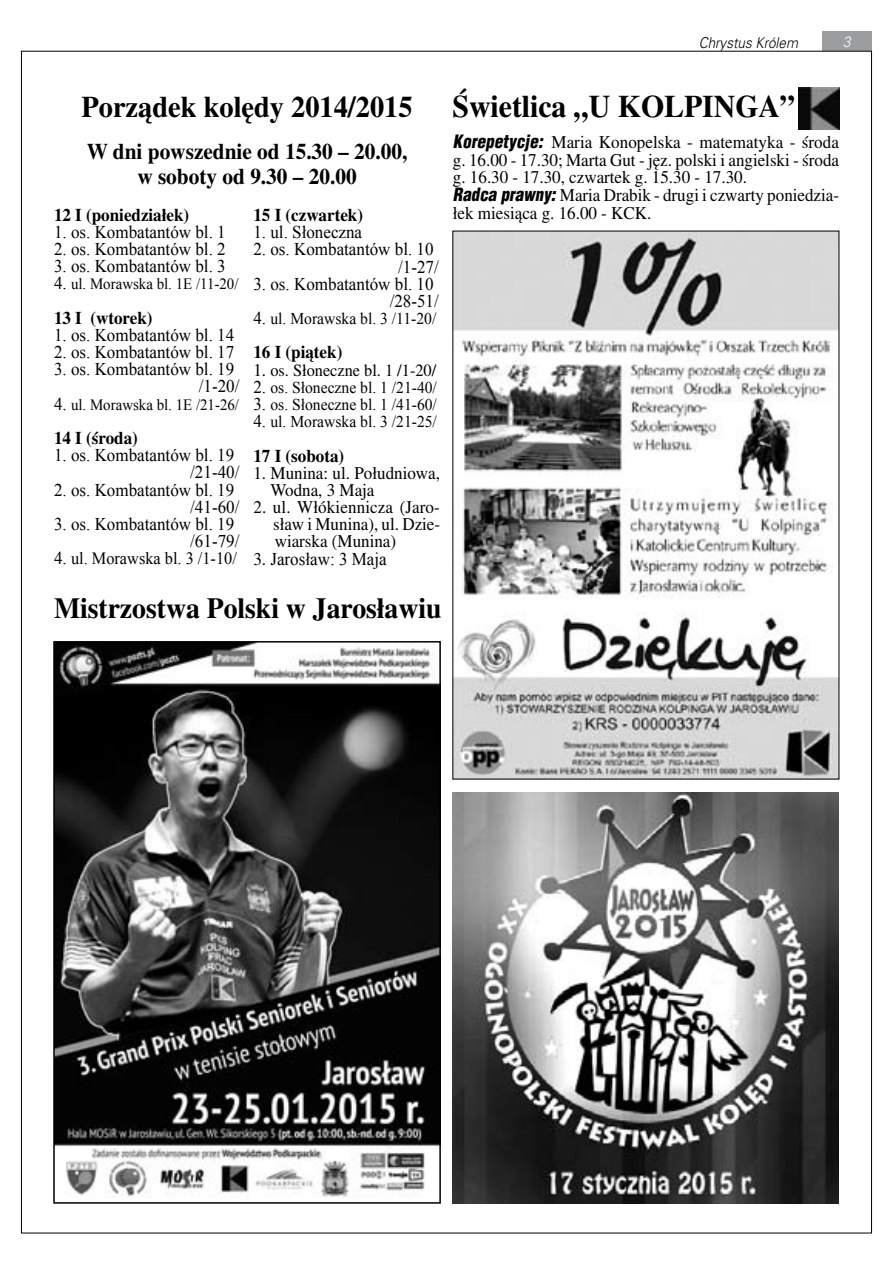
<style>
.page{position:relative;width:893px;height:1263px;background:#fff}
.page>*{position:absolute;margin:0;border:0;box-sizing:border-box;transform-origin:0 0}
.t1{font:700 31.35px "Toronto";color:#000;scale:.95 1}
.t2{font:700 29.85px "Toronto";color:#000;scale:.95 1}
.t3{font:700 29.1px "Toronto";color:#000;scale:.95 1}
.t4{font:700 22.35px/25.3px "Toronto";color:#000;text-align:center;scale:.95 1}
.t5{font:18px/17.1px "Times New Roman";color:#000;text-align:right;scale:.95 1}
.t6{font:18px/18px "Toronto";color:#000;scale:.95 1}
.t7{font:700 18px "Toronto";color:#000;scale:.95 1}
.t8{font:17.25px "Toronto";color:#000;scale:.95 1}
.t9{font:17.25px "Times New Roman";color:#000;scale:.95 1}
.t10{font:16.5px "Times New Roman";color:#000;scale:.95 1}
.t11{font:15.75px "Times New Roman";color:#000;scale:.95 1}
.t12{font:italic 15px "USA Light";color:#000;scale:.9 1}
.t13{font:italic 15px "USA Light";color:#fff;scale:.9 1}
.s1{font-size:18px}
.s2{font-family:"Toronto"}
.s3{font-family:"Switzerland Cond";font-weight:900;font-style:italic}
</style>
<div class="page">
<div style="left:822px;top:31px;width:49px;height:20px;background:#9c9d9f"></div>
<img style="left:798px;top:87px;width:41px;height:42px">
<img style="left:56px;top:644px;width:382px;height:553px">
<div style="left:53px;top:641px;width:388px;height:563px;border:2px solid #000"></div>
<img style="left:455px;top:233px;width:382px;height:544px">
<img style="left:453px;top:792px;width:386px;height:411px">
<h2 class="t2" style="left:82px;top:90px;width:350px">Porządek kolędy 2014/2015</h2>
<p class="t4" style="left:87px;top:138px;width:339px">W dni powszednie od 15.30 – 20.00, w soboty od 9.30 – 20.00</p>
<p class="t7" style="left:54px;top:204px;width:144px">12 I (poniedziałek)</p>
<p class="t5" style="left:54px;top:223px;width:182px">1. os. Kombatantów bl. 1</p>
<p class="t5" style="left:54px;top:240px;width:182px">2. os. Kombatantów bl. 2</p>
<p class="t5" style="left:54px;top:257px;width:182px">3. os. Kombatantów bl. 3</p>
<p class="t11" style="left:54px;top:273px;width:196px"><span class="s1">4.</span> ul. Morawska bl. 1E /11-20/</p>
<p class="t7" style="left:54px;top:307px;width:105px">13 I (wtorek)</p>
<p class="t5" style="left:54px;top:326px;width:191px">1. os. Kombatantów bl. 14</p>
<p class="t5" style="left:54px;top:343px;width:191px">2. os. Kombatantów bl. 17</p>
<p class="t5" style="left:54px;top:360px;width:197px">3. os. Kombatantów bl. 19 /1-20/</p>
<p class="t11" style="left:54px;top:394px;width:196px"><span class="s1">4.</span> ul. Morawska bl. 1E /21-26/</p>
<p class="t7" style="left:54px;top:427px;width:90px">14 I (środa)</p>
<p class="t5" style="left:54px;top:446px;width:197px">1. os. Kombatantów bl. 19 /21-40/</p>
<p class="t5" style="left:54px;top:481px;width:197px">2. os. Kombatantów bl. 19 /41-60/</p>
<p class="t5" style="left:54px;top:515px;width:197px">3. os. Kombatantów bl. 19 /61-79/</p>
<p class="t9" style="left:54px;top:547px;width:194px"><span class="s1">4.</span> ul. Morawska bl. 3 /1-10/</p>
<p class="t7" style="left:253px;top:204px;width:117px">15 I (czwartek)</p>
<p class="t5" style="left:253px;top:223px;width:116px">1. ul. Słoneczna</p>
<p class="t5" style="left:253px;top:240px;width:197px">2. os. Kombatantów bl. 10 /1-27/</p>
<p class="t5" style="left:253px;top:275px;width:197px">3. os. Kombatantów bl. 10 /28-51/</p>
<p class="t10" style="left:253px;top:307px;width:194px"><span class="s1">4.</span> ul. Morawska bl. 3 /11-20/</p>
<p class="t7" style="left:253px;top:342px;width:95px">16 I (piątek)</p>
<p class="t8" style="left:253px;top:360px;width:194px"><span class="s1">1.</span> os. Słoneczne bl. 1 /1-20/</p>
<p class="t10" style="left:253px;top:376px;width:195px"><span class="s1">2.</span> os. Słoneczne bl. 1 /21-40/</p>
<p class="t10" style="left:253px;top:393px;width:195px"><span class="s1">3.</span> os. Słoneczne bl. 1 /41-60/</p>
<p class="t10" style="left:253px;top:410px;width:195px"><span class="s1">4.</span> ul. Morawska bl. 3 /21-25/</p>
<p class="t7" style="left:253px;top:445px;width:97px">17 I (sobota)</p>
<p class="t6" style="left:270px;top:464px;width:180px;line-height:17.1px;text-indent:-17px">1. Munina: ul. Południowa,<br>Wodna, 3 Maja</p>
<p class="t6" style="left:273px;top:498px;width:177px;line-height:17.1px;text-align:justify;text-indent:-20px">2. ul. Włókiennicza (Jaro&shy;sław i Munina), ul. Dzie&shy;wiarska (Munina)</p>
<p class="t5" style="left:253px;top:550px;width:142px"><span class="s2">3.</span> Jarosław: 3 Maja</p>
<h3 class="t3" style="left:54px;top:591px;width:409px">Mistrzostwa Polski w Jarosławiu</h3>
<p class="t12" style="left:699px;top:34px;width:112px">Chrystus Królem</p>
<p class="t13" style="left:843px;top:33px;width:10px">3</p>
<h1 class="t1" style="left:452px;top:88px;width:362px">Świetlica „U KOLPINGA”</h1>
<p class="t6" style="left:453px;top:133px;width:408px"><span class="s3">Korepetycje:</span> Maria Konopelska - matematyka - środa g. 16.00 - 17.30; Marta Gut - jęz. polski i angielski - środa g. 16.30 - 17.30, czwartek g. 15.30 - 17.30.<br><span class="s3">Radca prawny:</span> Maria Drabik - drugi i czwarty poniedzia&shy;łek miesiąca g. 16.00 - KCK.</p>
</div>
